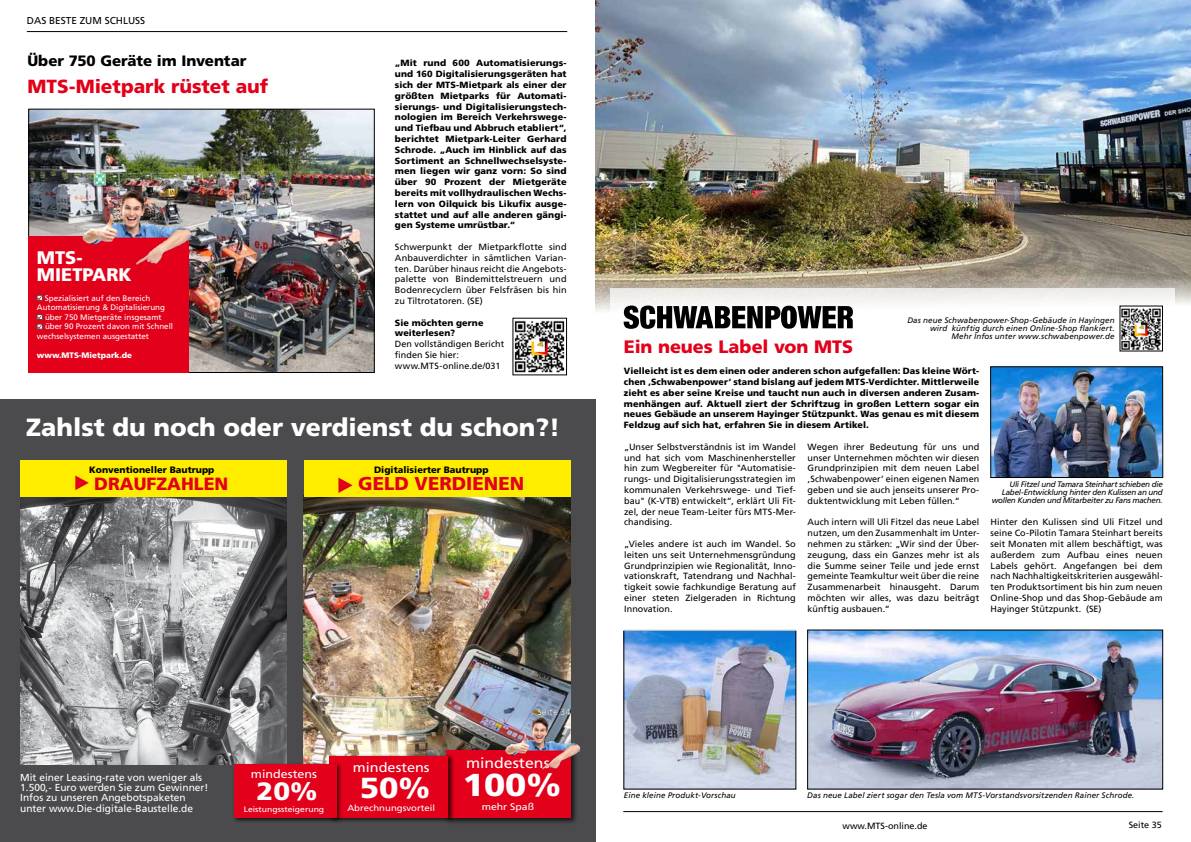
<style>
.page{position:relative;width:1191px;height:842px;background:#fff}
.page>*{position:absolute;margin:0;border:0;box-sizing:border-box;transform-origin:0 0}
.t1{font:900 31.7px "Frutiger LT Com";color:#fff;scale:1.09 1}
.t2{font:900 29px "Frutiger LT Com";color:#fff;scale:1.09 1}
.t3{font:900 25px "Frutiger LT Com";color:#fff;scale:1.09 1}
.t4{font:900 24.9px "Frutiger LT Com";color:#fff}
.t5{font:900 19px "Frutiger LT Com";letter-spacing:-.005em;color:#e2001a}
.t6{font:900 18.6px "Frutiger LT Com";color:#e2001a}
.t7{font:900 18.2px/16.9px "Frutiger LT Com";color:#fff}
.t8{font:900 18px "Frutiger LT Com";color:#e2001a}
.t9{font:900 17.7px "Frutiger LT Com";color:#e2001a}
.t10{font:900 15px "Frutiger LT Com";letter-spacing:-.005em;color:#000}
.t11{font:14.5px "Frutiger LT Com";color:#fff;scale:1.09 1}
.t12{font:13.3px "Frutiger LT Com";color:#fff;scale:1.09 1}
.t13{font:11.5px "Frutiger LT Com";color:#fff;scale:1.09 1}
.t14{font:10.2px/10.2px "Frutiger LT Com";color:#fff}
.t15{font:10px "Frutiger LT Com";color:#000}
.t16{font:9.6px "Frutiger LT Com";color:#fff;scale:1.09 1}
.t17{font:900 9.2px "Frutiger LT Com";color:#000}
.t18{font:9px/10.8px "Frutiger LT Com";letter-spacing:.005em;color:#000;text-align:justify}
.t19{font:900 9px/10.8px "Frutiger LT Com";letter-spacing:.01em;color:#000;text-align:justify}
.t20{font:9px "Frutiger LT Com";color:#fff}
.t21{font:8.8px "Frutiger LT Com";color:#fff;scale:1.09 1}
.t22{font:italic 8px/8px "Frutiger LT Com";letter-spacing:.01em;color:#000;text-align:right}
.t23{font:8px "Frutiger LT Com";color:#fff}
.t24{font:italic 8px/8px "Frutiger LT Com";letter-spacing:-.03em;color:#000;text-align:right}
.t25{font:900 8px "Frutiger LT Com";color:#fff}
.t26{font:7.9px "Frutiger LT Com";color:#fff;scale:1.09 1}
</style>
<div class="page">
<img style="left:31px;top:111px;width:341px;height:260px">
<div style="left:29px;top:109px;width:345px;height:264px;border:1px solid #000"></div>
<div style="left:28px;top:236px;width:161px;height:136px;background:#e2001a"></div>
<svg style="left:37px;top:295px;width:6px;height:5px"></svg>
<svg style="left:37px;top:314px;width:6px;height:15px"></svg>
<img style="left:75px;top:188px;width:122px;height:81px">
<hr style="left:27px;top:31px;width:540px;height:1px;background:#000">
<hr style="left:623px;top:811px;width:539px;height:1px;background:#000">
<div style="left:0;top:400px;width:595px;height:442px;background:#4b4b4d"></div>
<img style="left:20px;top:497px;width:267px;height:267px">
<img style="left:304px;top:497px;width:266px;height:265px">
<div style="left:20px;top:460px;width:267px;height:37px;background:#ffed00"></div>
<svg style="left:75px;top:475px;width:14px;height:15px"></svg>
<div style="left:304px;top:460px;width:266px;height:37px;background:#ffed00"></div>
<svg style="left:338px;top:478px;width:14px;height:15px"></svg>
<div style="left:444px;top:748px;width:134px;height:77px;background:#000;opacity:.75"></div>
<div style="left:446px;top:750px;width:125px;height:68px;background:#e2001a"></div>
<div style="left:328px;top:754px;width:126px;height:70px;background:#000;opacity:.75"></div>
<div style="left:330px;top:756px;width:118px;height:61px;background:#e2001a"></div>
<div style="left:232px;top:762px;width:110px;height:61px;background:#000;opacity:.75"></div>
<div style="left:234px;top:764px;width:103px;height:53px;background:#e2001a"></div>
<img style="left:500px;top:716px;width:81px;height:56px">
<img style="left:595px;top:0;width:596px;height:311px">
<img style="left:625px;top:632px;width:169px;height:155px">
<img style="left:515px;top:320px;width:49px;height:53px">
<div style="left:610px;top:288px;width:565px;height:342px;background:#fff"></div>
<img style="left:809px;top:632px;width:351px;height:155px">
<img style="left:992px;top:369px;width:168px;height:107px">
<div style="left:990px;top:367px;width:172px;height:111px;border:1px solid #000"></div>
<img style="left:1121px;top:308px;width:39px;height:41px">
<svg style="left:623px;top:306px;width:230px;height:23px"></svg>
<p class="t15" style="left:27px;top:15px;width:120px">DAS BESTE ZUM SCHLUSS</p>
<h3 class="t10" style="left:27px;top:52px;width:221px">Über 750 Geräte im Inventar</h3>
<h3 class="t5" style="left:27px;top:75px;width:242px">MTS-Mietpark rüstet auf</h3>
<h3 class="t7" style="left:37px;top:249px;width:96px">MTS-<br>MIETPARK</h3>
<p class="t23" style="left:45px;top:293px;width:107px">Spezialisiert auf den Bereich</p>
<p class="t23" style="left:37px;top:303px;width:130px">Automatisierung &amp; Digitalisierung</p>
<p class="t23" style="left:45px;top:312px;width:118px">über 750 Mietgeräte insgesamt</p>
<p class="t23" style="left:45px;top:322px;width:130px">über 90 Prozent davon mit Schnell</p>
<p class="t23" style="left:37px;top:331px;width:114px">wechselsystemen ausgestattet</p>
<p class="t25" style="left:37px;top:351px;width:97px">www.MTS-Mietpark.de</p>
<p class="t19" style="left:395px;top:58px;width:173px">„Mit rund 600 Automatisierungs&shy;und 160 Digitalisierungsgeräten hat sich der MTS-Mietpark als einer der größten Mietparks für Automati&shy;sierungs- und Digitalisierungstech&shy;nologien im Bereich Verkehrswege&shy;und Tiefbau und Abbruch etabliert“, berichtet Mietpark-Leiter Gerhard Schrode. „Auch im Hinblick auf das Sortiment an Schnellwechselsyste&shy;men liegen wir ganz vorn: So sind über 90 Prozent der Mietgeräte bereits mit vollhydraulischen Wechs&shy;lern von Oilquick bis Likufix ausge&shy;stattet und auf alle anderen gängi&shy;gen Systeme umrüstbar.“</p>
<p class="t18" style="left:395px;top:242px;width:173px">Schwerpunkt der Mietparkflotte sind Anbauverdichter in sämtlichen Varian&shy;ten. Darüber hinaus reicht die Angebots&shy;palette von Bindemittelstreuern und Bodenrecyclern über Felsfräsen bis hin zu Tiltrotatoren. (SE)</p>
<p class="t19" style="left:395px;top:317px;width:90px">Sie möchten gerne weiterlesen?</p>
<p class="t18" style="left:395px;top:339px;width:111px;text-align:left">Den vollständigen Bericht finden Sie hier:<br>www. MTS-online.de/031</p>
<h3 class="t4" style="left:26px;top:413px;width:536px">Zahlst du noch oder verdienst du schon?!</h3>
<p class="t17" style="left:89px;top:464px;width:127px">Konventioneller Bautrupp</p>
<h3 class="t9" style="left:94px;top:473px;width:136px">DRAUFZAHLEN</h3>
<p class="t17" style="left:374px;top:464px;width:116px">Digitalisierter Bautrupp</p>
<h3 class="t6" style="left:358px;top:472px;width:167px">GELD VERDIENEN</h3>
<p class="t14" style="left:20px;top:772px;width:183px">Mit einer Leasing-rate von weniger als</p>
<p class="t14" style="left:20px;top:783px;width:190px">1. 500,- Euro werden Sie zum Gewinner!<br>Infos zu unseren Angebotspaketen unter www. Die-digitale-Baustelle.de</p>
<p class="t13" style="left:251px;top:767px;width:62px">mindestens</p>
<p class="t26" style="left:244px;top:804px;width:75px">Leistungssteigerung</p>
<h3 class="t3" style="left:257px;top:776px;width:57px">20%</h3>
<h3 class="t12" style="left:353px;top:760px;width:72px">mindestens</h3>
<p class="t21" style="left:347px;top:802px;width:82px">Abrechnungsvorteil</p>
<h2 class="t2" style="left:360px;top:770px;width:66px">50%</h2>
<p class="t20" style="left:537px;top:706px;width:35px">Seite 34</p>
<h3 class="t11" style="left:466px;top:754px;width:78px">mindestens</h3>
<h1 class="t1" style="left:463px;top:766px;width:92px">100%</h1>
<p class="t16" style="left:482px;top:801px;width:50px">mehr Spaß</p>
<p class="t22" style="left:907px;top:317px;width:209px">Das neue Schwabenpower-Shop-Gebäude in Hayingen wird künftig durch einen Online-Shop flankiert.<br>Mehr Infos unter www.schwabenpower.de</p>
<h3 class="t8" style="left:624px;top:336px;width:231px">Ein neues Label von MTS</h3>
<p class="t19" style="left:624px;top:366px;width:357px">Vielleicht ist es dem einen oder anderen schon aufgefallen: Das kleine Wört&shy;chen ‚Schwabenpower‘ stand bislang auf jedem MTS-Verdichter. Mittlerweile zieht es aber seine Kreise und taucht nun auch in diversen anderen Zusam&shy;menhängen auf. Aktuell ziert der Schriftzug in großen Lettern sogar ein neues Gebäude an unserem Hayinger Stützpunkt. Was genau es mit diesem Feldzug auf sich hat, erfahren Sie in diesem Artikel.</p>
<p class="t18" style="left:624px;top:441px;width:173px">„Unser Selbstverständnis ist im Wandel und hat sich vom Maschinenhersteller hin zum Wegbereiter für "Automatisie&shy;rungs- und Digitalisierungsstrategien im kommunalen Verkehrswege- und Tief&shy;bau" (K-VTB) entwickelt“, erklärt Uli Fit&shy;zel, der neue Team-Leiter fürs MTS-Mer&shy;chandising.</p>
<p class="t18" style="left:624px;top:539px;width:173px">„Vieles andere ist auch im Wandel. So leiten uns seit Unternehmensgründung Grundprinzipien wie Regionalität, Inno&shy;vationskraft, Tatendrang und Nachhal&shy;tigkeit sowie fachkundige Beratung auf einer steten Zielgeraden in Richtung Innovation.</p>
<p class="t18" style="left:807px;top:441px;width:173px">Wegen ihrer Bedeutung für uns und unser Unternehmen möchten wir diesen Grundprinzipien mit dem neuen Label ‚Schwabenpower‘ einen eigenen Namen geben und sie auch jenseits unserer Pro&shy;duktentwicklung mit Leben füllen.“</p>
<p class="t18" style="left:807px;top:517px;width:173px">Auch intern will Uli Fitzel das neue Label nutzen, um den Zusammenhalt im Unter&shy;nehmen zu stärken: „Wir sind der Über&shy;zeugung, dass ein Ganzes mehr ist als die Summe seiner Teile und jede ernst gemeinte Teamkultur weit über die reine Zusammenarbeit hinausgeht. Darum möchten wir alles, was dazu beiträgt künftig ausbauen.“</p>
<p class="t18" style="left:990px;top:517px;width:174px">Hinter den Kulissen sind Uli Fitzel und seine Co-Pilotin Tamara Steinhart bereits seit Monaten mit allem beschäftigt, was außerdem zum Aufbau eines neuen Labels gehört. Angefangen bei dem nach Nachhaltigkeitskriterien ausgewähl&shy;ten Produktsortiment bis hin zum neuen Online-Shop und das Shop-Gebäude am Hayinger Stützpunkt. (SE)</p>
<p class="t24" style="left:991px;top:480px;width:172px">Uli Fitzel und Tamara Steinhart schieben die<br>Label-Entwicklung hinter den Kulissen an und wollen Kunden und Mitarbeiter zu Fans machen.</p>
<p class="t22" style="left:624px;top:791px;width:113px">Eine kleine Produkt-Vorschau</p>
<p class="t22" style="left:807px;top:791px;width:329px">Das neue Label ziert sogar den Tesla vom MTS-Vorstandsvorsitzenden Rainer Schrode.</p>
<p class="t18" style="left:842px;top:821px;width:87px">www. MTS-online.de</p>
<p class="t18" style="left:1128px;top:820px;width:35px">Seite 35</p>
</div>
